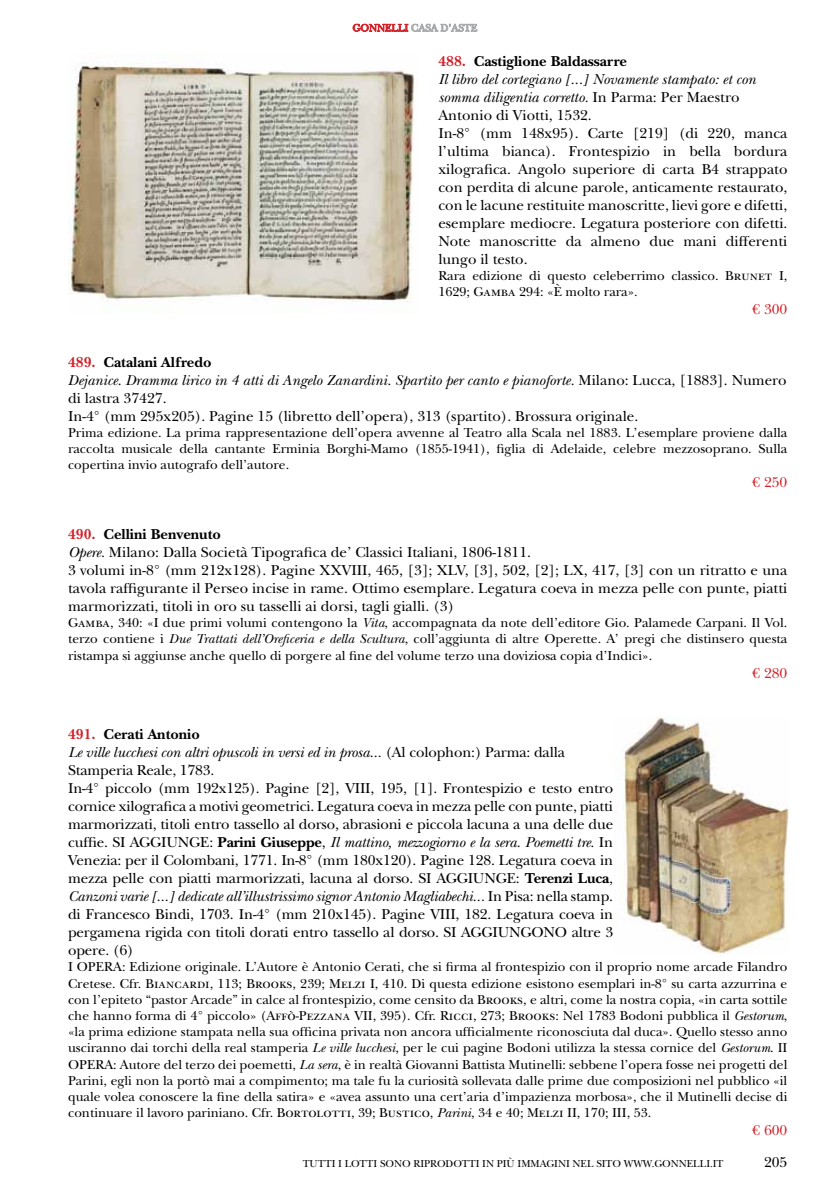
<style>
.page{position:relative;width:830px;height:1191px;background:#fff}
.page>*{position:absolute;margin:0;border:0;box-sizing:border-box;transform-origin:0 0}
.t1{font:15px/18px "New Baskerville Std";color:#000}
.t2{font:15px "New Baskerville Std";color:#d2232a}
.t3{font:13.5px/16.2px "New Baskerville Std";color:#000}
.t4{font:10.5px "New Baskerville Std";letter-spacing:.12em;color:#000}
.t5{font:10.5px "New Baskerville Std";color:#d2232a}
.s1{font-weight:700;color:#d2232a}
.s2{font-weight:700}
.s3{font-style:italic}
</style>
<div class="page">
<svg style="left:352px;top:23px;width:125px;height:9px"></svg>
<img style="left:68px;top:62px;width:347px;height:249px">
<img style="left:622px;top:717px;width:166px;height:237px">
<p class="t5" style="left:352px;top:22px;width:9px">GONN</p>
<p class="t1" style="left:438px;top:52px;width:350px"><span class="s1">488.</span> <span class="s2">Castiglione Baldassarre<br></span><span class="s3">Il libro del cortegiano [...] Novamente stampato: et con somma diligentia corretto.</span> In Parma: Per Maestro Antonio di Viotti, 1532.<br>In-8° (mm 148x95). Carte [219] (di 220, manca l’ultima bianca). Frontespizio in bella bordura xilografica. Angolo superiore di carta B4 strappato con perdita di alcune parole, anticamente restaurato, con le lacune restituite manoscritte, lievi gore e difetti, esemplare mediocre. Legatura posteriore con difetti.<br>Note manoscritte da almeno due mani differenti lungo il testo.</p>
<p class="t3" style="left:438px;top:267px;width:350px">Rara edizione di questo celeberrimo classico. Brunet I,<br>1629; Gamba 294: «È molto rara».</p>
<p class="t2" style="left:752px;top:300px;width:37px">€ 300</p>
<p class="t1" style="left:68px;top:353px;width:719px"><span class="s1">489.</span> <span class="s2">Catalani Alfredo<br></span><span class="s3">Dejanice. Dramma lirico in 4 atti di Angelo Zanardini. Spartito per canto e pianoforte.</span> Milano: Lucca, [1883]. Numero di lastra 37427.<br>In-4° (mm 295x205). Pagine 15 (libretto dell’opera), 313 (spartito). Brossura originale.</p>
<p class="t3" style="left:68px;top:424px;width:720px;text-align:justify">Prima edizione. La prima rappresentazione dell’opera avvenne al Teatro alla Scala nel 1883. L’esemplare proviene dalla raccolta musicale della cantante Erminia Borghi-Mamo (1855-1941), figlia di Adelaide, celebre mezzosoprano. Sulla copertina invio autografo dell’autore.</p>
<p class="t2" style="left:752px;top:474px;width:37px">€ 250</p>
<p class="t1" style="left:68px;top:525px;width:720px"><span class="s1">490.</span> <span class="s2">Cellini Benvenuto<br></span><span class="s3">Opere.</span> Milano: Dalla Società Tipografica de’ Classici Italiani, 1806-1811.<br>3 volumi in-8° (mm 212x128). Pagine XXVIII, 465, [3]; XLV, [3], 502, [2]; LX, 417, [3] con un ritratto e una tavola raffigurante il Perseo incise in rame. Ottimo esemplare. Legatura coeva in mezza pelle con punte, piatti marmorizzati, titoli in oro su tasselli ai dorsi, tagli gialli. (3)</p>
<p class="t3" style="left:68px;top:615px;width:720px;text-align:justify">Gamba, 340: «I due primi volumi contengono la <span class="s3">Vita</span>, accompagnata da note dell’editore Gio. Palamede Carpani. Il Vol. terzo contiene i <span class="s3">Due Trattati dell’Oreficeria e della Scultura</span>, coll’aggiunta di altre Operette. A’ pregi che distinsero questa ristampa si aggiunse anche quello di porgere al fine del volume terzo una doviziosa copia d’Indici».</p>
<p class="t2" style="left:752px;top:664px;width:37px">€ 280</p>
<p class="t1" style="left:68px;top:725px;width:546px"><span class="s1">491.</span> <span class="s2">Cerati Antonio<br></span><span class="s3">Le ville lucchesi con altri opuscoli in versi ed in prosa...</span> (Al colophon:) Parma: dalla Stamperia Reale, 1783.<br>In-4° piccolo (mm 192x125). Pagine [2], VIII , 195, [1]. Frontespizio e testo entro cornice xilografica a motivi geometrici. Legatura coeva in mezza pelle con punte, piatti marmorizzati, titoli entro tassello al dorso, abrasioni e piccola lacuna a una delle due cuffie. SI AGGIUNG</p>
<p class="t1" style="left:68px;top:833px;width:546px;text-align:justify;text-indent:132px">E: <span class="s2">Parini Giuseppe</span>, <span class="s3">Il mattino, mezzogiorno e la sera. Poemetti tre.</span> In Venezia: per il Colombani, 1771. In-8° (mm 180x120). Pagine 128. Legatura coeva in mezza pelle con piatti marmorizzati, lacuna al dorso. SI AGGIUNG</p>
<p class="t1" style="left:68px;top:869px;width:546px;text-align:justify;text-indent:438px">E: <span class="s2">Terenzi Luca</span>, <span class="s3">Canzoni varie [...] dedicate all’illustrissimo signor Antonio Magliabechi...</span> In Pisa: nella stamp. di Francesco Bindi, 1703. In-4° (mm 210x145). Pagine VIII , 182. Legatura coeva in pergamena rigida con titoli dorati entro tassello al dorso. SI AGGIUNGONO</p>
<p class="t1" style="left:571px;top:923px;width:43px">altre 3</p>
<p class="t1" style="left:68px;top:941px;width:67px">opere. (6)</p>
<p class="t3" style="left:68px;top:959px;width:720px">I OPERA: Edizione originale. L’Autore è Antonio Cerati, che si firma al frontespizio con il proprio nome arcade Filandro Cretese. Cfr. Biancardi, 113; Brooks, 239; Melzi I, 410. Di questa edizione esistono esemplari in-8° su carta azzurrina e con l’epiteto “pastor Arcade” in calce al frontespizio, come censito da Brooks, e altri, come la nostra copia, «in carta sottile che hanno forma di 4° piccolo» (Affò-Pezzana VII, 395). Cfr. Ricci, 273; Brooks: Nel 1783 Bodoni pubblica il <span class="s3">Gestorum</span>, «la prima edizione stampata nella sua officina privata non ancora ufficialmente riconosciuta dal duca». Quello stesso anno usciranno dai torchi della real stamperia <span class="s3">Le ville lucchesi</span>, per le cui pagine Bodoni utilizza la stessa cornice del <span class="s3">Gestorum</span>. II OPERA: Autore del terzo dei poemetti, <span class="s3">La sera</span>, è in realtà Giovanni Battista Mutinelli: sebbene l’opera fosse nei progetti del Parini, egli non la portò mai a compimento; ma tale fu la curiosità sollevata dalle prime due composizioni nel pubblico «il quale volea conoscere la fine della satira» e «avea assunto una cert’aria d’impazienza morbosa», che il Mutinelli decise di continuare il lavoro pariniano. Cfr. Bortolotti, 39; Bustico, <span class="s3">Parini</span>, 34 e 40; Melzi II , 170; III , 53.</p>
<p class="t2" style="left:752px;top:1121px;width:37px">€ 600</p>
<p class="t4" style="left:302px;top:1157px;width:228px">tutti i lotti sono riprodotti in più immma</p>
<p class="t4" style="left:546px;top:1157px;width:148px">gini nel sito www.gonnlell</p>
<p class="t4" style="left:706px;top:1157px;width:19px">i.it</p>
<p class="t1" style="left:763px;top:1153px;width:25px">205</p>
</div>
